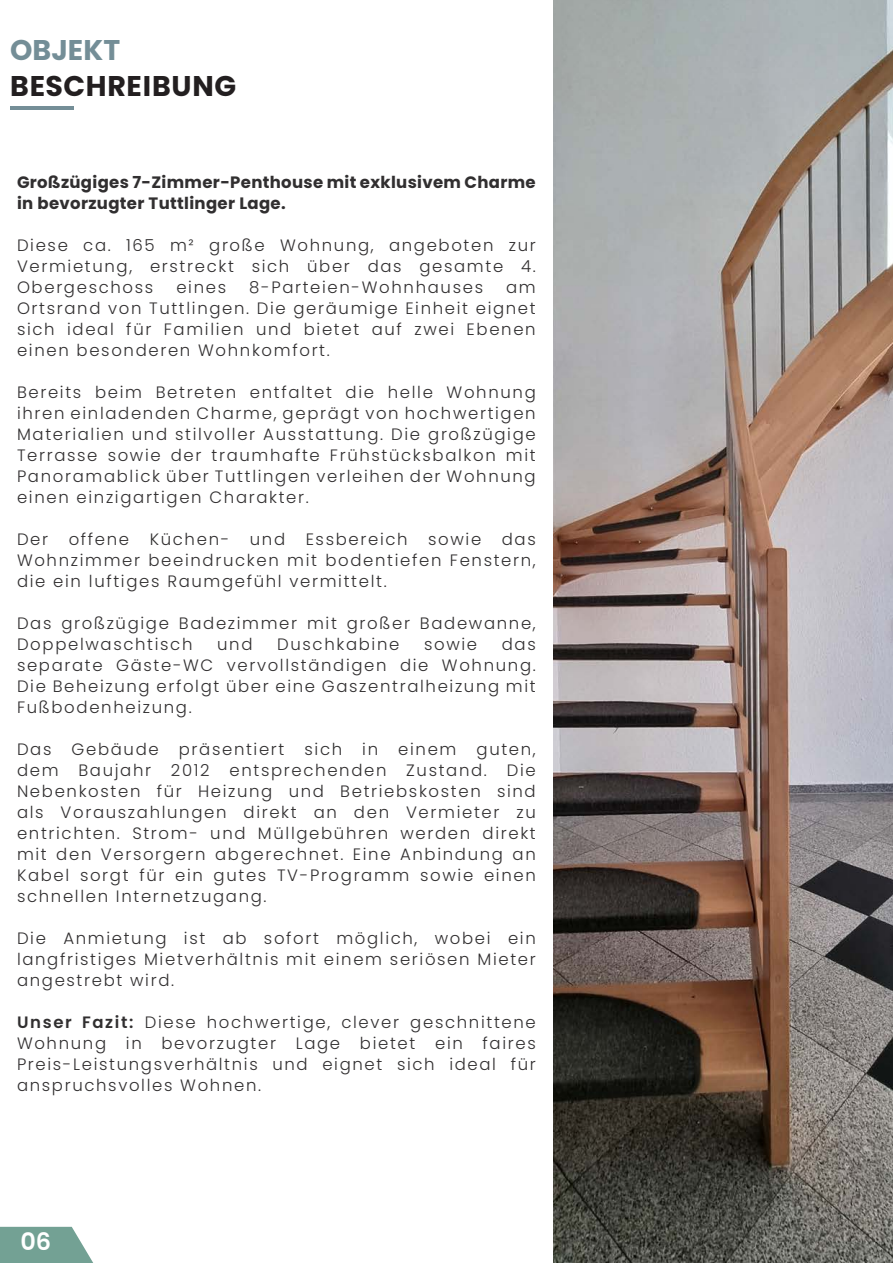
<style>
.page{position:relative;width:893px;height:1263px;background:#fff}
.page>*{position:absolute;margin:0;border:0;box-sizing:border-box;transform-origin:0 0}
.t1{font:700 28.5px "Poppins";letter-spacing:.025em;color:#231f20}
.t2{font:700 28.5px "Poppins";letter-spacing:.005em;color:#748e97}
.t3{font:600 24px "Poppins";color:#fff}
.t4{font:300 16.5px/21px "Poppins";letter-spacing:.1em;color:#312f30;text-align:justify}
.t5{font:700 16.5px/21px "Poppins";letter-spacing:.02em;color:#312f30}
.s1{font-weight:600}
</style>
<div class="page">
<img style="left:553px;top:0;width:340px;height:1263px">
<hr style="left:10px;top:106px;width:64px;height:4px;background:#748e97">
<svg style="left:0;top:1227px;width:93px;height:36px;background:#82ab9f"></svg>
<p class="t2" style="left:10px;top:33px;width:112px">OBJEKT</p>
<p class="t1" style="left:10px;top:69px;width:228px">BESCHREIBUNG</p>
<p class="t5" style="left:17px;top:172px;width:520px">Großzügiges 7-Zimmer-Penthouse mit exklusivem Charme in bevorzugter Tuttlinger Lage.</p>
<p class="t4" style="left:17px;top:235px;width:520px">Diese ca. 165 m² große Wohnung, angeboten zur Vermietung, erstreckt sich über das gesamte 4.<br>Obergeschoss</p>
<p class="t4" style="left:176px;top:277px;width:51px">eines</p>
<p class="t4" style="left:249px;top:277px;width:235px">8-Parteien-Wohnhauses</p>
<p class="t4" style="left:17px;top:277px;width:520px;text-indent:489px">am Ortsrand von Tuttlingen. Die geräumige Einheit eignet sich ideal für Familien und bietet auf zwei Ebenen einen besonderen Wohnkomfort.</p>
<p class="t4" style="left:17px;top:382px;width:520px">Bereits beim Betreten entfaltet die helle Wohnung ihren einladenden Charme, geprägt von hochwertigen Materialien und stilvoller Ausstattung. Die großzügige Terrasse sowie der traumhafte Frühstücksbalkon mit Panoramablick über Tuttlingen verleihen der Wohnung einen einzigartigen Charakter.</p>
<p class="t4" style="left:17px;top:529px;width:520px">Der offene Küchen- und Essbereich sowie das Wohnzimmer beeindrucken mit bodentiefen Fenstern, die ein luftiges Raumgefühl vermittelt.</p>
<p class="t4" style="left:17px;top:613px;width:520px">Das großzügige Badezimmer mit großer Badewanne,<br>Doppelwaschtisch</p>
<p class="t4" style="left:217px;top:634px;width:37px">und</p>
<p class="t4" style="left:277px;top:634px;width:124px">Duschkabine</p>
<p class="t4" style="left:424px;top:634px;width:55px">sowie</p>
<p class="t4" style="left:17px;top:634px;width:520px;text-indent:485px">das separate Gäste-WC vervollständigen die Wohnung.<br>Die Beheizung erfolgt über eine Gaszentralheizung mit Fußbodenheizung.</p>
<p class="t4" style="left:17px;top:739px;width:520px">Das Gebäude präsentiert sich in einem guten, dem Baujahr 2012 entsprechenden Zustand. Die Nebenkosten für Heizung und Betriebskosten sind als Vorauszahlungen direkt an den Vermieter zu entrichten. Strom- und Müllgebühren werden direkt mit den Versorgern abgerechnet. Eine Anbindung an Kabel sorgt für ein gutes TV-Programm sowie einen schnellen Internetzugang.</p>
<p class="t4" style="left:17px;top:928px;width:520px">Die Anmietung ist ab sofort möglich, wobei ein langfristiges Mietverhältnis mit einem seriösen Mieter angestrebt wird.</p>
<p class="t4" style="left:17px;top:1012px;width:520px"><span class="s1">Unser Fazit:</span> Diese hochwertige, clever geschnittene Wohnung in bevorzugter Lage bietet ein faires Preis-Leistungsverhältnis und eignet sich ideal für anspruchsvolles Wohnen.</p>
<p class="t3" style="left:21px;top:1228px;width:32px">06</p>
</div>
